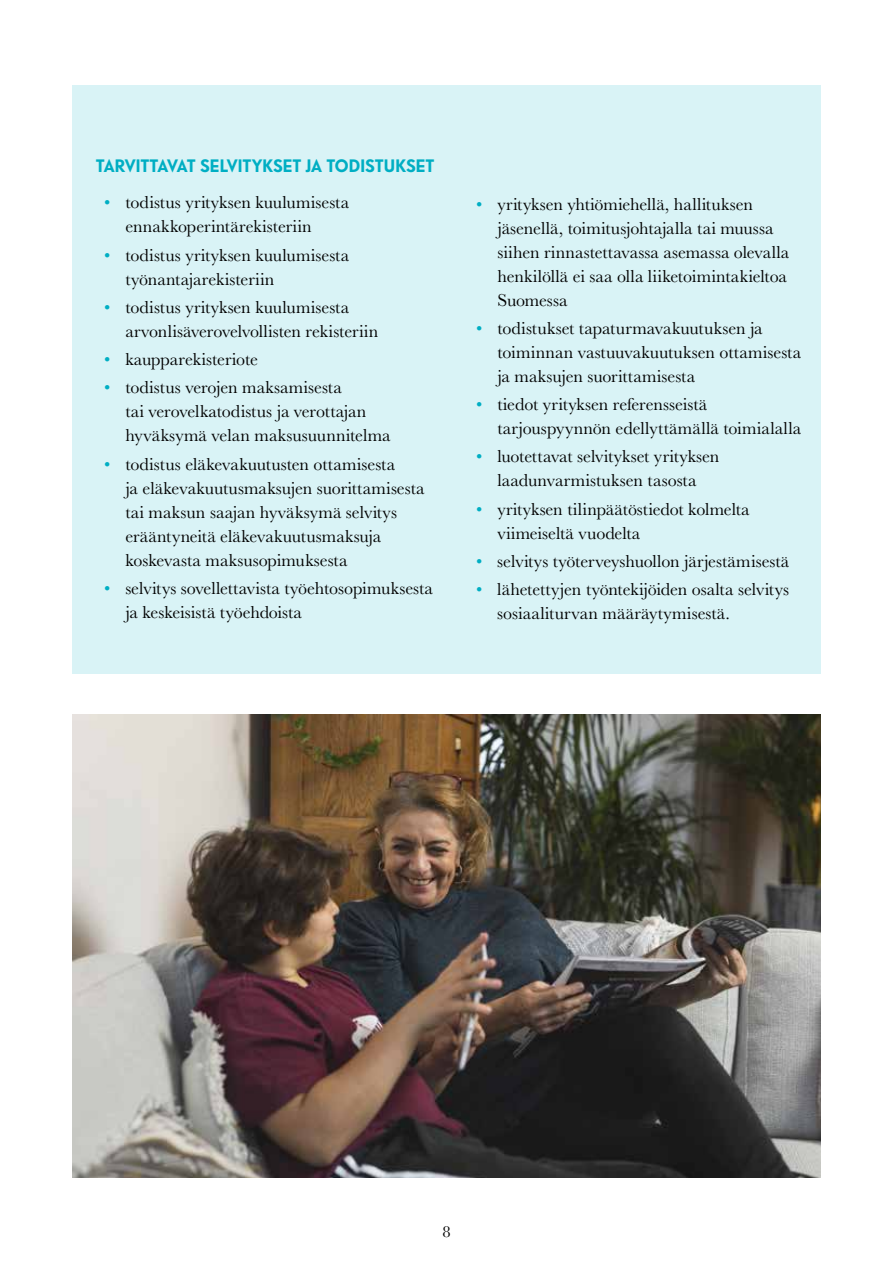
<style>
.page{position:relative;width:893px;height:1263px;background:#fff}
.page>*{position:absolute;margin:0;border:0;box-sizing:border-box;transform-origin:0 0}
.t1{font:18px/24px "Baskerville MT Pro";color:#000}
.t2{font:700 18px "Telefon";color:#00aec3}
.t3{font:16.5px "Baskerville MT Pro";color:#000}
.s1{color:#00aec3}
</style>
<div class="page">
<div style="left:72px;top:85px;width:749px;height:589px;background:#d9f3f6"></div>
<img style="left:72px;top:714px;width:749px;height:464px">
<p class="t2" style="left:96px;top:154px;width:340px">TARVITTAVAT SELVITYKSET JA TODISTUKSET</p>
<p class="t1" style="left:125px;top:191px;width:225px;text-indent:-21px"><span class="s1">•</span> todistus yrityksen kuulumisesta ennakkoperintärekisteriin</p>
<p class="t1" style="left:125px;top:243px;width:225px;text-indent:-21px"><span class="s1">•</span> todistus yrityksen kuulumisesta työnantajarekisteriin</p>
<p class="t1" style="left:125px;top:295px;width:254px;text-indent:-21px"><span class="s1">•</span> todistus yrityksen kuulumisesta arvonlisäverovelvollisten rekisteriin</p>
<p class="t1" style="left:104px;top:347px;width:155px"><span class="s1">•</span> kaupparekisteriote</p>
<p class="t1" style="left:125px;top:376px;width:267px;text-indent:-21px"><span class="s1">•</span> todistus verojen maksamisesta<br>tai verovelkatodistus ja verottajan hyväksymä velan maksusuunnitelma</p>
<p class="t1" style="left:125px;top:452px;width:301px;text-indent:-21px"><span class="s1">•</span> todistus eläkevakuutusten ottamisesta<br>ja eläkevakuutusmaksujen suorittamisesta tai maksun saajan hyväksymä selvitys erääntyneitä eläkevakuutusmaksuja koskevasta maksusopimuksesta</p>
<p class="t1" style="left:125px;top:576px;width:309px;text-indent:-21px"><span class="s1">•</span> selvitys sovellettavista työehtosopimuksesta ja keskeisistä työehdoista</p>
<p class="t1" style="left:497px;top:192px;width:293px;text-indent:-21px"><span class="s1">•</span> yrityksen yhtiömiehellä, hallituksen jäsenellä, toimitusjohtajalla tai muussa siihen rinnastettavassa asemassa olevalla henkilöllä ei saa olla liiketoimintakieltoa Suomessa</p>
<p class="t1" style="left:497px;top:316px;width:305px;text-indent:-21px"><span class="s1">•</span> todistukset tapaturmavakuutuksen ja toiminnan vastuuvakuutuksen ottamisesta ja maksujen suorittamisesta</p>
<p class="t1" style="left:497px;top:392px;width:305px;text-indent:-21px"><span class="s1">•</span> tiedot yrityksen referensseistä tarjouspyynnön edellyttämällä toimialalla</p>
<p class="t1" style="left:476px;top:445px;width:245px;text-align:center"><span class="s1">•</span> luotettavat selvitykset yrityksen laadunvarmistuksen tasosta</p>
<p class="t1" style="left:497px;top:497px;width:254px;text-indent:-21px"><span class="s1">•</span> yrityksen tilinpäätöstiedot kolmelta viimeiseltä vuodelta</p>
<p class="t1" style="left:476px;top:549px;width:315px"><span class="s1">•</span> selvitys työterveyshuollon järjestämisestä</p>
<p class="t1" style="left:497px;top:577px;width:293px;text-indent:-21px"><span class="s1">•</span> lähetettyjen työntekijöiden osalta selvitys sosiaaliturvan määräytymisestä.</p>
<p class="t3" style="left:442px;top:1222px;width:10px">8</p>
</div>
